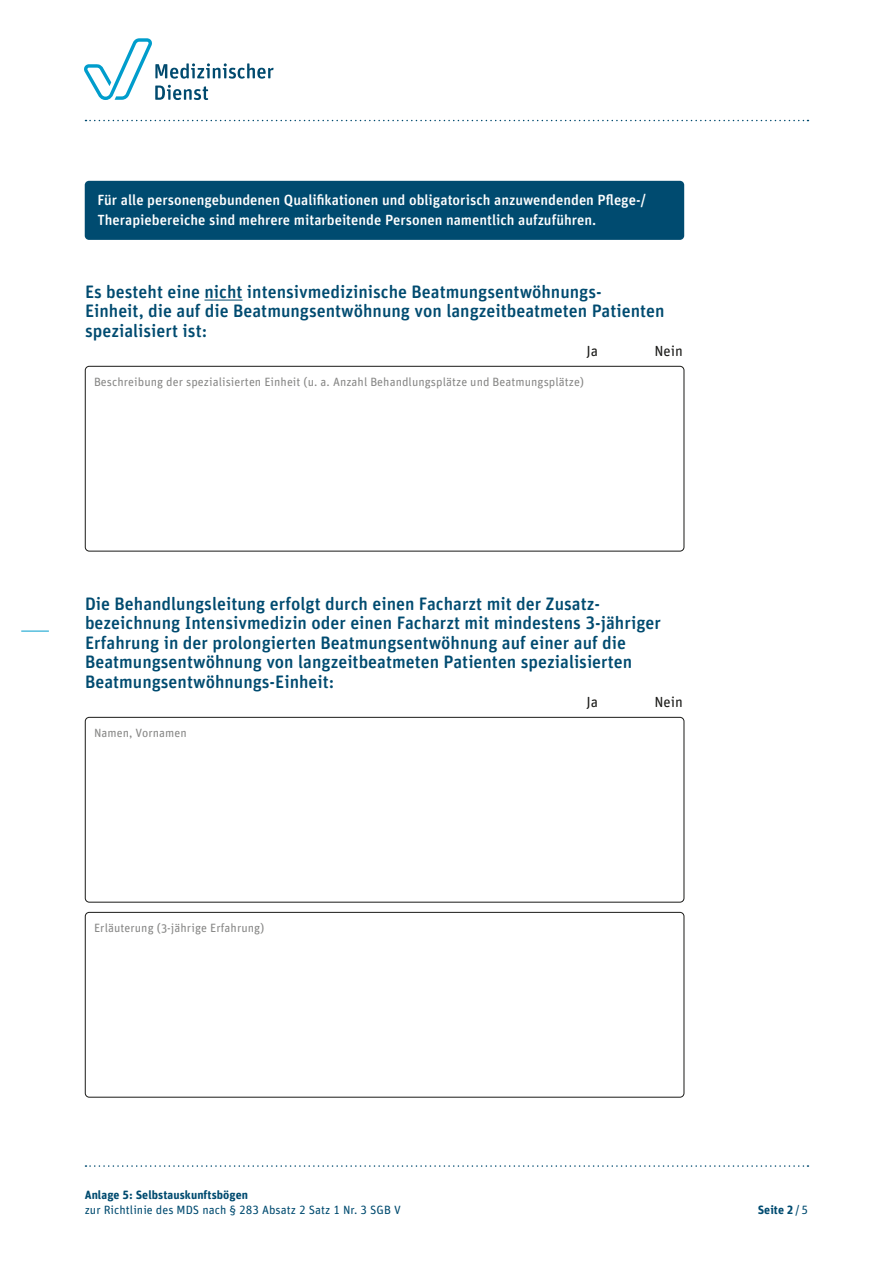
<style>
.page{position:relative;width:893px;height:1263px;background:#fff}
.page>*{position:absolute;margin:0;border:0;box-sizing:border-box;transform-origin:0 0}
.H3_Zwischenheadline{font:500 18px/19.5px "Unit Rounded Pro";color:#004b70}
.Unterzeilen{font:500 14.7px/19.5px "Unit Rounded Pro";color:#fff}
.Strukturprüfungen_ja{font:14.7px "Unit Rounded Pro";color:#1a1a18}
.Bescheibung_Textfeld{font:12px "Unit Rounded Pro";letter-spacing:.005em;color:#878786}
.t1{font:12px "Unit Rounded Pro";letter-spacing:.005em;color:#004b70}
.Paginierung{font:700 12px "Unit Rounded Pro";letter-spacing:.005em;color:#004b70}
.s1{font-weight:400}
</style>
<div class="page">
<svg style="left:85px;top:1165px;width:723px;height:2px"></svg>
<svg style="left:85px;top:120px;width:723px;height:1px"></svg>
<svg style="left:21px;top:631px;width:28px;height:1px"></svg>
<svg style="left:84px;top:38px;width:190px;height:62px"></svg>
<hr style="left:205px;top:300px;width:38px;height:1px;background:#004b70">
<div style="left:85px;top:366px;width:599px;height:185px;border:1px solid #1a1a18;border-radius:4px"></div>
<div style="left:85px;top:717px;width:599px;height:185px;border:1px solid #1a1a18;border-radius:4px"></div>
<div style="left:85px;top:912px;width:599px;height:185px;border:1px solid #1a1a18;border-radius:4px"></div>
<div style="left:85px;top:181px;width:599px;height:59px;background:#004b70;border-radius:4px"></div>
<p class="Unterzeilen" style="left:97px;top:190px;width:550px">Für alle personengebundenen Qualifikationen und obligatorisch anzuwendenden Pflege-/<br>Therapiebereiche sind mehrere mitarbeitende Personen namentlich aufzuführen.</p>
<h3 class="H3_Zwischenheadline" style="left:85px;top:281px;width:581px">Es besteht eine nicht intensivmedizinische Beatmungsentwöhnungs-<br>Einheit, die auf die Beatmungsentwöhnung von langzeitbeatmeten Patienten spezialisiert ist:</h3>
<p class="Strukturprüfungen_ja" style="left:586px;top:341px;width:13px">Ja</p>
<p class="Strukturprüfungen_ja" style="left:654px;top:341px;width:30px">Nein</p>
<p class="Bescheibung_Textfeld" style="left:94px;top:374px;width:492px">Beschreibung der spezialisierten Einheit (u. a. Anzahl Behandlungsplätze und Beatmungsplätze)</p>
<h3 class="H3_Zwischenheadline" style="left:85px;top:593px;width:577px">Die Behandlungsleitung erfolgt durch einen Facharzt mit der Zusatz&shy;bezeichnung Intensivmedizin oder einen Facharzt mit mindestens 3-jähriger Erfahrung in der prolongierten Beatmungsentwöhnung auf einer auf die Beatmungsentwöhnung von langzeitbeatmeten Patienten spezialisierten Beatmungsentwöhnungs-Einheit:</h3>
<p class="Strukturprüfungen_ja" style="left:586px;top:692px;width:13px">Ja</p>
<p class="Strukturprüfungen_ja" style="left:654px;top:692px;width:30px">Nein</p>
<p class="Bescheibung_Textfeld" style="left:94px;top:725px;width:94px">Namen, Vornamen</p>
<p class="Bescheibung_Textfeld" style="left:94px;top:920px;width:172px">Erläuterung (3-jährige Erfahrung)</p>
<p class="Paginierung" style="left:85px;top:1186px;width:165px">Anlage 5: Selbstauskunftsbögen</p>
<p class="t1" style="left:85px;top:1202px;width:318px">zur Richtlinie des MDS nach § 283 Absatz 2 Satz 1 Nr. 3 SGB V</p>
<p class="Paginierung" style="left:758px;top:1201px;width:52px">Seite 2<span class="s1">/5</span></p>
</div>
